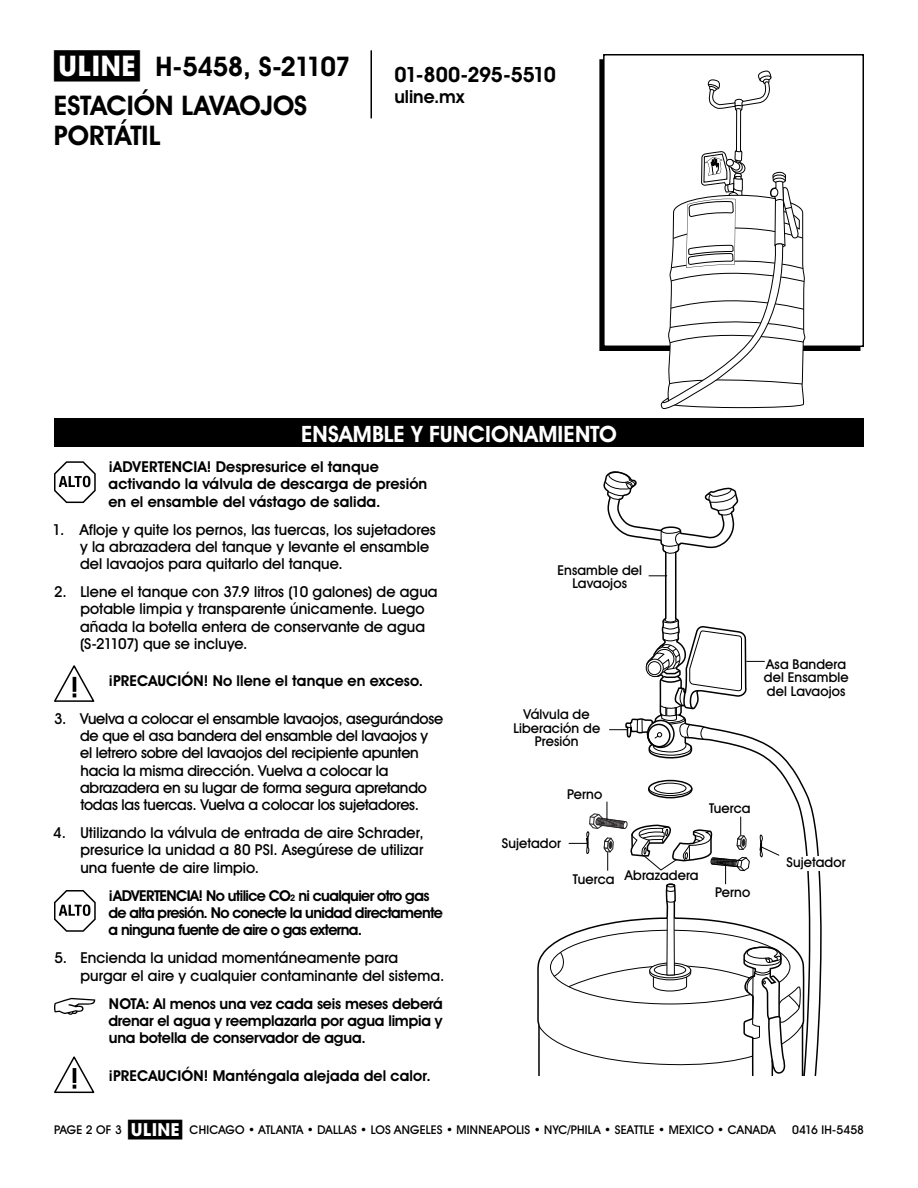
<style>
.page{position:relative;width:918px;height:1188px;background:#fff}
.page>*{position:absolute;margin:0;border:0;box-sizing:border-box;transform-origin:0 0}
.t1{font:700 27px/38.7px "Uline Two Knine";letter-spacing:-.01em;color:#000}
.t2{font:700 22.5px "Uline Two Knine";letter-spacing:.005em;color:#fff}
.t3{font:700 21px "Uline Two Knine";letter-spacing:-.025em;color:#000}
.t4{font:700 18px "Uline Two Knine";color:#000}
.t5{font:15px/17.2px "Uline Two Knine";letter-spacing:-.005em;color:#000}
.t6{font:700 15px/17.2px "Uline Two Knine";letter-spacing:-.005em;color:#000}
.t7{font:700 15px/17.2px "Uline Two Knine";letter-spacing:-.045em;color:#000}
.t8{font:13.5px/13.5px "Uline Two Knine";letter-spacing:.01em;color:#000;text-align:center}
.t9{font:12px "Uline Two Knine";letter-spacing:.015em;color:#000}
.s1{font-size:28.5px}
.s2{font-size:9px}
.s3{font-size:18px}
</style>
<div class="page">
<hr style="left:370px;top:50px;width:2px;height:68px;background:#000">
<div style="left:603px;top:54px;width:261px;height:293px;border:2px solid #000"></div>
<svg style="left:661px;top:71px;width:146px;height:339px"></svg>
<div style="left:54px;top:419px;width:810px;height:28px;background:#000"></div>
<svg style="left:54px;top:461px;width:42px;height:42px"></svg>
<svg style="left:54px;top:665px;width:40px;height:37px"></svg>
<svg style="left:54px;top:890px;width:42px;height:42px"></svg>
<svg style="left:54px;top:998px;width:41px;height:17px"></svg>
<svg style="left:54px;top:1056px;width:40px;height:37px"></svg>
<svg style="left:537px;top:481px;width:285px;height:595px"></svg>
<svg style="left:604px;top:471px;width:32px;height:29px"></svg>
<svg style="left:707px;top:488px;width:30px;height:28px"></svg>
<svg style="left:660px;top:530px;width:23px;height:25px"></svg>
<svg style="left:538px;top:900px;width:266px;height:176px"></svg>
<svg style="left:609px;top:727px;width:22px;height:3px"></svg>
<svg style="left:637px;top:617px;width:127px;height:139px"></svg>
<svg style="left:649px;top:575px;width:18px;height:1px"></svg>
<svg style="left:759px;top:835px;width:21px;height:23px"></svg>
<svg style="left:569px;top:780px;width:181px;height:112px"></svg>
<div style="left:785px;top:857px;width:66px;height:14px;background:#fff"></div>
<h1 class="t1" style="left:54px;top:47px;width:298px"><span class="s1">π</span> H-5458, S-21107<br>ESTACIÓN LAVAOJOS</h1>
<h1 class="t1" style="left:54px;top:116px;width:108px">PORTÁTIL</h1>
<h3 class="t3" style="left:394px;top:62px;width:163px">01-800-295-5510</h3>
<p class="t4" style="left:394px;top:86px;width:71px">uline.mx</p>
<h2 class="t2" style="left:301px;top:420px;width:317px">ENSAMBLE Y FUNCIONAMIENTO</h2>
<p class="t6" style="left:108px;top:458px;width:320px">¡ADVERTENCIA! Despresurice el tanque activando la válvula de descarga de presión en el ensamble del vástago de salida.</p>
<p class="t5" style="left:80px;top:520px;width:357px;text-indent:-27px">1. Afloje y quite los pernos, las tuercas, los sujetadores y la abrazadera del tanque y levante el ensamble del lavaojos para quitarlo del tanque.</p>
<p class="t5" style="left:80px;top:583px;width:359px;text-indent:-26px">2. Llene el tanque con 37.9 litros (10 galones) de agua potable limpia y transparente únicamente. Luego añada la botella entera de conservante de agua (S-21107) que se incluye.</p>
<p class="t6" style="left:108px;top:672px;width:316px">¡PRECAUCIÓN! No llene el tanque en exceso.</p>
<p class="t5" style="left:80px;top:710px;width:365px;text-indent:-26px">3. Vuelva a colocar el ensamble lavaojos, asegurándose de que el asa bandera del ensamble del lavaojos y el letrero sobre del lavaojos del recipiente apunten hacia la misma dirección. Vuelva a colocar la abrazadera en su lugar de forma segura apretando todas las tuercas. Vuelva a colocar los sujetadores.</p>
<p class="t5" style="left:80px;top:824px;width:345px;text-align:justify;text-indent:-27px">4. Utilizando la válvula de entrada de aire Schrader, presurice la unidad a 80 PSI. Asegúrese de utilizar una fuente de aire limpio.</p>
<p class="t7" style="left:108px;top:887px;width:336px">¡ADVERTENCIA! No utilice CO<span class="s2">2</span> ni cualquier otro gas de alta presión. No conecte la unidad directamente a ninguna fuente de aire o gas externa.</p>
<p class="t5" style="left:81px;top:949px;width:365px;text-indent:-26px">5. Encienda la unidad momentáneamente para purgar el aire y cualquier contaminante del sistema.</p>
<p class="t6" style="left:108px;top:995px;width:336px;text-align:justify">NOTA: Al menos una vez cada seis meses deberá drenar el agua y reemplazarla por agua limpia y una botella de conservador de agua.</p>
<p class="t6" style="left:108px;top:1067px;width:324px">¡PRECAUCIÓN! Manténgala alejada del calor.</p>
<p class="t8" style="left:557px;top:563px;width:86px">Ensamble del<br>Lavaojos</p>
<p class="t8" style="left:513px;top:708px;width:88px">Válvula de<br>Liberación de<br>Presión</p>
<p class="t8" style="left:567px;top:787px;width:37px">Perno</p>
<p class="t8" style="left:502px;top:837px;width:61px">Sujetador</p>
<p class="t8" style="left:573px;top:869px;width:127px">Tuerca Abrazadera</p>
<p class="t8" style="left:709px;top:801px;width:43px">Tuerca</p>
<p class="t8" style="left:715px;top:885px;width:37px">Perno</p>
<p class="t8" style="left:764px;top:657px;width:86px;text-align:left">Asa Bandera del Ensamble del Lavaojos</p>
<p class="t8" style="left:786px;top:855px;width:61px">Sujetador</p>
<p class="t9" style="left:128px;top:1122px;width:649px"><span class="s3">π</span> CHICAGO • ATLANTA • DALLAS • LOS ANGELES • MINNEAPOLIS • NYC/PHILA • SEATTLE • MEXICO • CANADA</p>
<p class="t9" style="left:54px;top:1122px;width:69px">PAGE 2 OF 3</p>
<p class="t9" style="left:792px;top:1122px;width:73px">0416 IH-5458</p>
</div>
